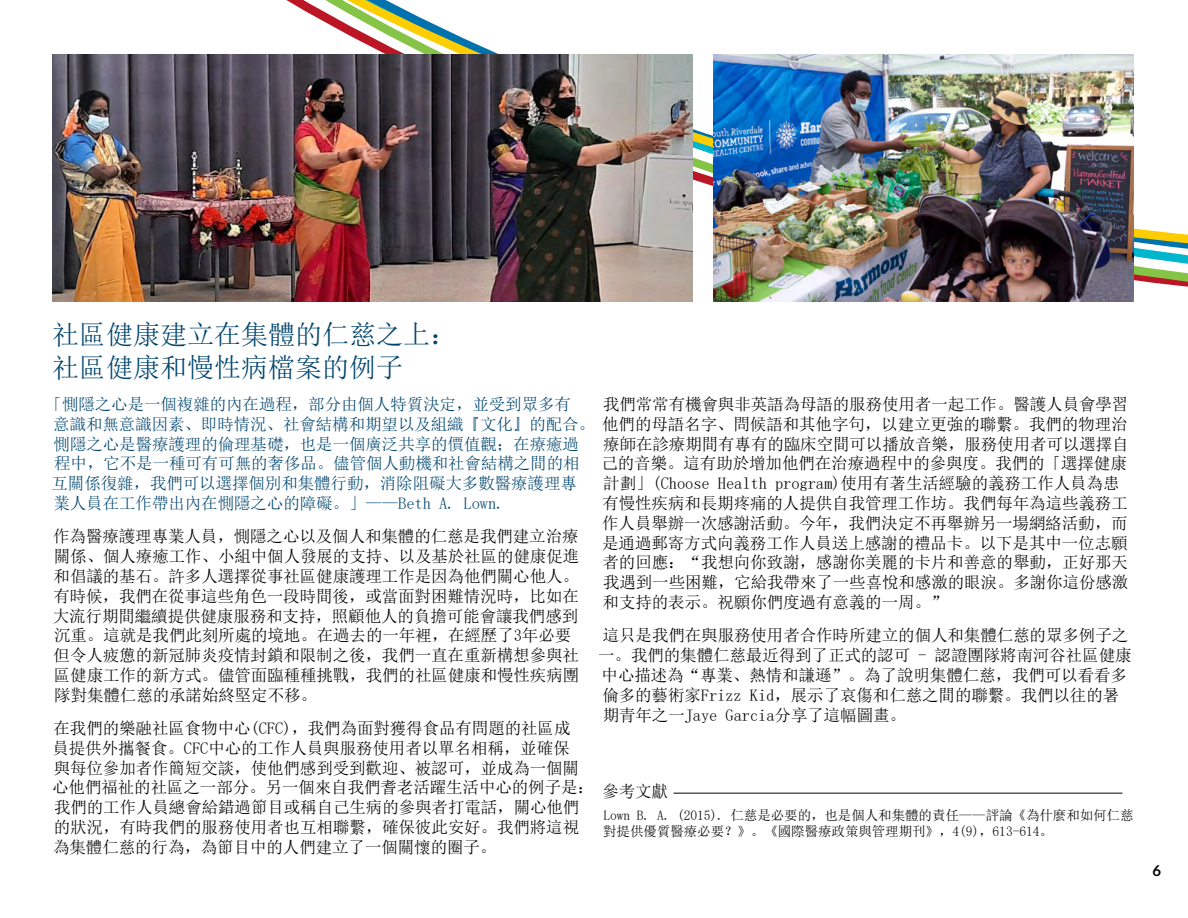
<style>
.page{position:relative;width:1188px;height:918px;background:#fff}
.page>*{position:absolute;margin:0;border:0;box-sizing:border-box;transform-origin:0 0}
.t1{font:27px/32.4px "Sim Sun";color:#00456e}
.t2{font:16.5px/19.8px "Sim Sun";letter-spacing:-.005em;color:#000}
.t3{font:16.5px/19.8px "Sim Sun";letter-spacing:-.005em;color:#00456e}
.t4{font:700 15px "Aleo";color:#000}
.t5{font:13.5px/16.2px "Sim Sun";letter-spacing:-.005em;color:#000}
.s1{color:#000}
</style>
<div class="page">
<svg style="left:286px;top:0;width:902px;height:272px"></svg>
<img style="left:714px;top:54px;width:420px;height:248px">
<img style="left:53px;top:54px;width:640px;height:248px">
<hr style="left:674px;top:793px;width:448px;height:1px;background:#000">
<p class="t1" style="left:52px;top:318px;width:407px">社區健康建立在集體的仁慈之上：社區健康和慢性病檔案的例子</p>
<p class="t3" style="left:52px;top:394px;width:1078px;text-indent:-6px">「惻隱之心是一個複雜的內在過程，部分由個人特質決定，並受到眾多有<br>意識和無意識因素、即時情況、社會結構和期望以及組織『文化』的配合。<span class="s1">他們的母語名字、問候語和其他字句，以建立更強的聯繫。我們的物理治</span>惻隱之心是醫療護理的倫理基礎，也是一個廣泛共享的價值觀；在療癒過<br>程中，它不是一種可有可無的奢侈品。儘管個人動機和社會結構之間的相<br>互關係復雜，我們可以選擇個別和集體行動，消除阻礙大多數醫療護理專<br>業人員在工作帶出內在惻隱之心的障礙。」——Beth A. Lown.</p>
<p class="t2" style="left:53px;top:527px;width:528px">作為醫療護理專業人員，惻隱之心以及個人和集體的仁慈是我們建立治療關係、個人療癒工作、小組中個人發展的支持、以及基於社區的健康促進和倡議的基石。許多人選擇從事社區健康護理工作是因為他們關心他人。有時候，我們在從事這些角色一段時間後，或當面對困難情況時，比如在大流行期間繼續提供健康服務和支持，照顧他人的負擔可能會讓我們感到沉重。這就是我們此刻所處的境地。在過去的一年裡，在經歷了3年必要但令人疲憊的新冠肺炎疫情封鎖和限制之後，我們一直在重新構想參與社區健康工作的新方式。儘管面臨種種挑戰，我們的社區健康和慢性疾病團隊對集體仁慈的承諾始終堅定不移。</p>
<p class="t2" style="left:52px;top:718px;width:543px">在我們的樂融社區食物中心(CFC)，我們為面對獲得食品有問題的社區成<br>員提供外攜餐食。CFC中心的工作人員與服務使用者以單名相稱，並確保<br>與每位參加者作簡短交談，使他們感到受到歡迎、被認可，並成為一個關心他們福祉的社區之一部分。另一個來自我們耆老活躍生活中心的例子是：我們的工作人員總會給錯過節目或稱自己生病的參與者打電話，關心他們的狀況，有時我們的服務使用者也互相聯繫，確保彼此安好。我們將這視為集體仁慈的行為，為節目中的人們建立了一個關懷的圈子。</p>
<p class="t2" style="left:603px;top:394px;width:527px">我們常常有機會與非英語為母語的服務使用者一起工作。醫護人員會學習</p>
<p class="t2" style="left:601px;top:434px;width:529px">療師在診療期間有專有的臨床空間可以播放音樂，服務使用者可以選擇自己的音樂。這有助於增加他們在治療過程中的參與度。我們的「選擇健康計劃」(Choose Health program)使用有著生活經驗的義務工作人員為患有慢性疾病和長期疼痛的人提供自我管理工作坊。我們每年為這些義務工作人員舉辦一次感謝活動。今年，我們決定不再舉辦另一場網絡活動，而是通過郵寄方式向義務工作人員送上感謝的禮品卡。以下是其中一位志願者的回應：“我想向你致謝，感謝你美麗的卡片和善意的舉動，正好那天我遇到一些困難，它給我帶來了一些喜悅和感激的眼淚。多謝你這份感激和支持的表示。祝願你們度過有意義的一周。”</p>
<p class="t2" style="left:598px;top:626px;width:535px">這只是我們在與服務使用者合作時所建立的個人和集體仁慈的眾多例子之一。我們的集體仁慈最近得到了正式的認可 - 認證團隊將南河谷社區健康中心描述為“專業、熱情和謙遜”。為了說明集體仁慈，我們可以看看多倫多的藝術家Frizz Kid，展示了哀傷和仁慈之間的聯繫。我們以往的暑期青年之一Jaye Garcia分享了這幅圖畫。</p>
<p class="t2" style="left:602px;top:781px;width:67px">參考文獻</p>
<p class="t5" style="left:603px;top:807px;width:532px">Lown B. A. (2015). 仁慈是必要的，也是個人和集體的責任——評論《為什麼和如何仁慈對提供優質醫療必要？》。《國際醫療政策與管理期刊》，4(9)，613-614。</p>
<p class="t4" style="left:1153px;top:861px;width:10px">6</p>
</div>
